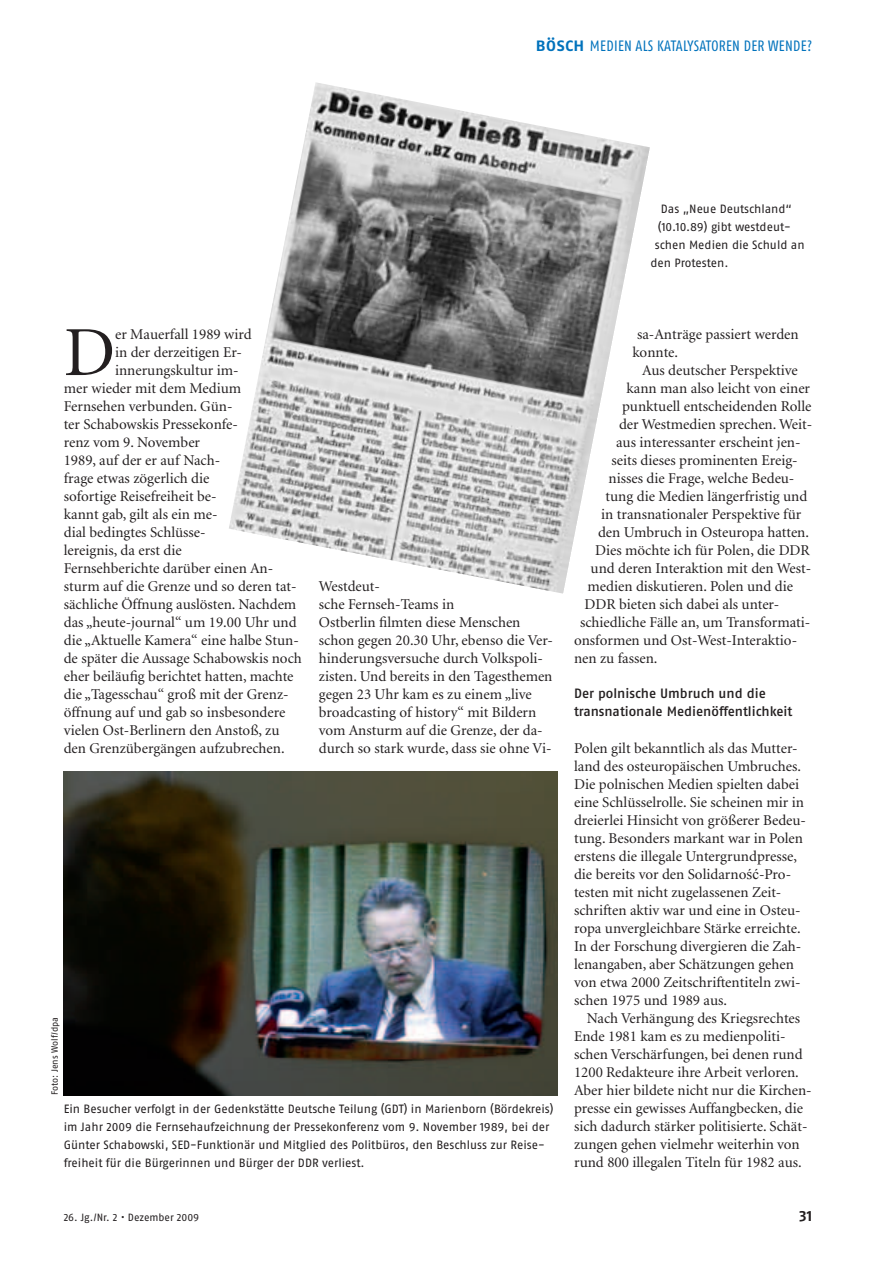
<style>
.page{position:relative;width:893px;height:1263px;background:#fff}
.page>*{position:absolute;margin:0;border:0;box-sizing:border-box;transform-origin:0 0}
.t1{font:70.35px "Minion";color:#231f20}
.t2{font:15px/18px "Minion";color:#231f20}
.t3{font:15px "Fago Co Regular Lf";letter-spacing:.02em;color:#0072bc}
.t4{font:15px "Fago No Bold Lf";color:#231f20}
.t5{font:13.5px/17.2px "Fago No Med Lf";color:#231f20}
.t6{font:12px/18px "Fago No Regular LF";letter-spacing:-.005em;color:#231f20}
.t7{font:10.5px "Fago No Regular LF";letter-spacing:-.005em;color:#231f20}
.t8{font:9px "Fago No Regular LF";color:#231f20}
.s1{font-family:"Fago Ex Bold Lf"}
.s2{font-family:"Times New Roman"}
</style>
<div class="page">
<img style="left:229px;top:82px;width:421px;height:512px">
<img style="left:64px;top:771px;width:493px;height:324px">
<p class="t3" style="left:536px;top:37px;width:166px"><span class="s1">Bösch</span> MEDIEN ALS KATALYSATOREN</p>
<p class="t3" style="left:744px;top:37px;width:43px">DER WENDE</p>
<p class="t3" style="left:807px;top:37px;width:7px">?</p>
<p class="t6" style="left:661px;top:200px;width:133px">Das „Neue Deutschland“</p>
<p class="t6" style="left:658px;top:218px;width:134px">(10.10.89) gibt westdeut-</p>
<p class="t6" style="left:655px;top:236px;width:151px">schen Medien die Schuld an</p>
<p class="t6" style="left:650px;top:254px;width:80px">den Protesten.</p>
<h1 class="t1" style="left:64px;top:318px;width:53px">D</h1>
<p class="t2" style="left:115px;top:326px;width:138px">er Mauerfall 1989 wird</p>
<p class="t2" style="left:115px;top:344px;width:128px">in der derzeitigen Er-</p>
<p class="t2" style="left:115px;top:362px;width:125px">innerungskultur im-</p>
<p class="t2" style="left:64px;top:380px;width:179px">mer wieder mit dem Medium</p>
<p class="t2" style="left:64px;top:398px;width:170px">Fernsehen verbunden. Gün-</p>
<p class="t2" style="left:64px;top:416px;width:176px">ter Schabowskis Pressekonfe-</p>
<p class="t2" style="left:64px;top:434px;width:138px">renz vom 9. November</p>
<p class="t2" style="left:64px;top:452px;width:158px">1989, auf der er auf Nach-</p>
<p class="t2" style="left:64px;top:470px;width:147px">frage etwas zögerlich die</p>
<p class="t2" style="left:64px;top:488px;width:154px">sofortige Reisefreiheit be-</p>
<p class="t2" style="left:64px;top:506px;width:155px">kannt gab, gilt als ein me-</p>
<p class="t2" style="left:64px;top:524px;width:143px">dial bedingtes Schlüsse-</p>
<p class="t2" style="left:64px;top:542px;width:120px">lereignis, da erst die</p>
<p class="t2" style="left:64px;top:560px;width:211px">Fernsehberichte darüber einen An-</p>
<p class="t2" style="left:64px;top:578px;width:234px">sturm auf die Grenze und so deren tat-</p>
<p class="t2" style="left:64px;top:596px;width:234px">sächliche Öffnung auslösten. Nachdem</p>
<p class="t2" style="left:64px;top:614px;width:234px">das „heute-journal“ um 19.00 Uhr und</p>
<p class="t2" style="left:64px;top:632px;width:237px">die „Aktuelle Kamera“ eine halbe Stun-</p>
<p class="t2" style="left:64px;top:650px;width:240px">de später die Aussage Schabowskis noch</p>
<p class="t2" style="left:64px;top:668px;width:231px">eher beiläufig berichtet hatten, machte</p>
<p class="t2" style="left:64px;top:686px;width:226px">die „Tagesschau“ groß mit der Grenz-</p>
<p class="t2" style="left:64px;top:704px;width:223px">öffnung auf und gab so insbesondere</p>
<p class="t2" style="left:64px;top:722px;width:217px">vielen Ost-Berlinern den Anstoß, zu</p>
<p class="t2" style="left:64px;top:740px;width:222px">den Grenzübergängen aufzubrechen.</p>
<p class="t2" style="left:319px;top:578px;width:236px">Westdeut-<br>sche Fernseh-Teams in<br>Ostberlin filmten diese Menschen schon gegen 20.30 Uhr, ebenso die Ver&shy;hinderungsversuche durch Volkspoli&shy;zisten. Und bereits in den Tagesthemen gegen 23 Uhr kam es zu einem „live broadcasting of history“ mit Bildern vom Ansturm auf die Grenze, der da&shy;durch so stark wurde, dass sie ohne Vi-</p>
<p class="t8" style="left:50px;top:1095px;width:79px;rotate:-90deg">Foto: Jens Wolf/dpa</p>
<p class="t6" style="left:64px;top:1100px;width:491px">Ein Besucher verfolgt in der Gedenkstätte Deutsche Teilung (GDT) in Marienborn (Bördekreis) im Jahr 2009 die Fernsehaufzeichnung der Pressekonferenz vom 9. November 1989, bei der Günter Schabowski, SED-Funktionär und Mitglied des Politbüros, den Beschluss zur Reise&shy;freiheit für die Bürgerinnen und Bürger der DDR verliest.</p>
<p class="t2" style="left:633px;top:326px;width:168px">sa-Anträge passiert werden konnte.</p>
<p class="t2" style="left:642px;top:362px;width:157px">Aus deutscher Perspektive</p>
<p class="t2" style="left:627px;top:380px;width:185px">kann man also leicht von einer</p>
<p class="t2" style="left:622px;top:398px;width:191px">punktuell entscheidenden Rolle</p>
<p class="t2" style="left:619px;top:416px;width:195px">der Westmedien sprechen. Weit-</p>
<p class="t2" style="left:616px;top:434px;width:186px">aus interessanter erscheint jen-</p>
<p class="t2" style="left:612px;top:452px;width:188px">seits dieses prominenten Ereig-</p>
<p class="t2" style="left:609px;top:470px;width:187px">nisses die Frage, welche Bedeu-</p>
<p class="t2" style="left:606px;top:488px;width:203px">tung die Medien längerfristig und</p>
<p class="t2" style="left:601px;top:506px;width:202px">in transnationaler Perspektive für</p>
<p class="t2" style="left:598px;top:524px;width:213px">den Umbruch in Osteuropa hatten.</p>
<p class="t2" style="left:595px;top:542px;width:216px">Dies möchte ich für Polen, die DDR</p>
<p class="t2" style="left:591px;top:560px;width:222px">und deren Interaktion mit den West-</p>
<p class="t2" style="left:588px;top:578px;width:207px">medien diskutieren. Polen und die</p>
<p class="t2" style="left:585px;top:596px;width:196px">DDR bieten sich dabei als unter-</p>
<p class="t2" style="left:580px;top:614px;width:232px">schiedliche Fälle an, um Transformati-</p>
<p class="t2" style="left:574px;top:632px;width:225px">onsformen und Ost-West-Interaktio-</p>
<p class="t2" style="left:574px;top:650px;width:85px">nen zu fassen.</p>
<p class="t5" style="left:574px;top:685px;width:220px">Der polnische U mbruch und die transnationale Medienöffentlichkeit</p>
<p class="t2" style="left:574px;top:740px;width:233px">Polen gilt bekanntlich als das Mutter&shy;land des osteuropäischen Umbruches.<br>Die polnischen Medien spielten dabei eine Schlüsselrolle. Sie scheinen mir in dreierlei Hinsicht von größerer Bedeu&shy;tung. Besonders markant war in Polen erstens die illegale Untergrundpresse, die bereits vor den Solidarno<span class="s2">ść</span>-Pro&shy;testen mit nicht zugelassenen Zeit&shy;schriften aktiv war und eine in Osteu&shy;ropa unvergleichbare Stärke erreichte.<br>In der Forschung divergieren die Zah&shy;lenangaben, aber Schätzungen gehen von etwa 2000 Zeitschriftentiteln zwi&shy;schen 1975 und 1989 aus.</p>
<p class="t2" style="left:574px;top:1010px;width:239px;text-indent:13px">Nach Verhängung des Kriegsrechtes Ende 1981 kam es zu medienpoliti&shy;schen Verschärfungen, bei denen rund 1200 Redakteure ihre Arbeit verloren.<br>Aber hier bildete nicht nur die Kirchen&shy;presse ein gewisses Auffangbecken, die sich dadurch stärker politisierte. Schät&shy;zungen gehen vielmehr weiterhin von rund 800 illegalen Titeln für 1982 aus.</p>
<p class="t7" style="left:64px;top:1211px;width:137px">26. Jg./Nr. 2 • Dezember 2009</p>
<p class="t4" style="left:799px;top:1207px;width:14px">31</p>
</div>
